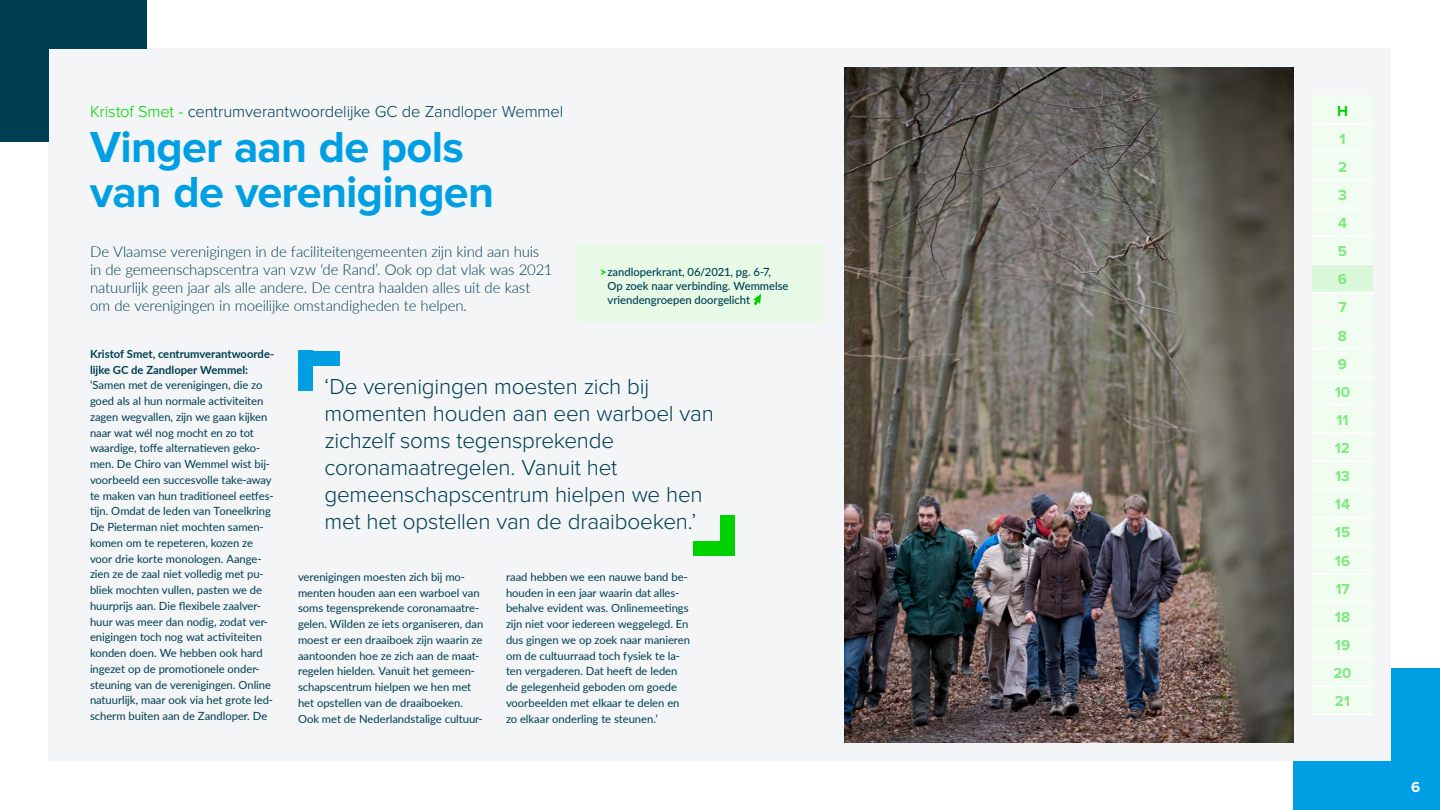
<style>
.page{position:relative;width:1440px;height:810px;background:#fff}
.page>*{position:absolute;margin:0;border:0;box-sizing:border-box;transform-origin:0 0}
.t1{font:700 45px/45px "Proxima Nova";letter-spacing:-.015em;color:#009fe3}
.t2{font:300 22.5px/27px "Proxima Nova";letter-spacing:-.01em;color:#003e52}
.t3{font:300 16.5px "Proxima Nova";letter-spacing:-.005em;color:#003e52}
.t4{font:300 15px/18px "Lato";letter-spacing:-.01em;color:#003e52}
.t5{font:700 15px "Proxima Nova";letter-spacing:-.005em;color:#80e880}
.t6{font:700 15px "Proxima Nova";color:#fff}
.t7{font:700 15px "Proxima Nova";color:#00d100}
.t8{font:11.25px/15.8px "Lato";letter-spacing:-.005em;color:#003e52}
.t9{font:500 11.25px/14.2px "Lato";color:#003e52}
.t10{font:700 11.25px/15.8px "Lato";color:#003e52}
.s1{color:#00d100}
.s2{font-weight:900;color:#00d100}
</style>
<div class="page">
<div style="left:49px;top:49px;width:1342px;height:712px;background:#f3f5f6"></div>
<div style="left:0;top:0;width:49px;height:142px;background:#003e52"></div>
<div style="left:1391px;top:668px;width:49px;height:142px;background:#009fe3"></div>
<div style="left:0;top:0;width:147px;height:49px;background:#003e52"></div>
<div style="left:1293px;top:761px;width:147px;height:49px;background:#009fe3"></div>
<img style="left:844px;top:68px;width:450px;height:674px">
<div style="left:298px;top:351px;width:15px;height:40px;background:#009fe3"></div>
<div style="left:298px;top:351px;width:42px;height:15px;background:#009fe3"></div>
<div style="left:720px;top:515px;width:15px;height:41px;background:#00d100"></div>
<div style="left:693px;top:541px;width:42px;height:15px;background:#00d100"></div>
<div style="left:1312px;top:686px;width:61px;height:28px;background:#f2fdf2"></div>
<div style="left:1312px;top:658px;width:61px;height:28px;background:#f2fdf2"></div>
<div style="left:1312px;top:630px;width:61px;height:28px;background:#f2fdf2"></div>
<div style="left:1312px;top:602px;width:61px;height:28px;background:#f2fdf2"></div>
<div style="left:1312px;top:574px;width:61px;height:28px;background:#f2fdf2"></div>
<div style="left:1312px;top:546px;width:61px;height:28px;background:#f2fdf2"></div>
<div style="left:1312px;top:518px;width:61px;height:28px;background:#f2fdf2"></div>
<div style="left:1312px;top:489px;width:61px;height:29px;background:#f2fdf2"></div>
<div style="left:1312px;top:461px;width:61px;height:28px;background:#f2fdf2"></div>
<div style="left:1312px;top:433px;width:61px;height:28px;background:#f2fdf2"></div>
<div style="left:1312px;top:405px;width:61px;height:28px;background:#f2fdf2"></div>
<div style="left:1312px;top:377px;width:61px;height:28px;background:#f2fdf2"></div>
<div style="left:1312px;top:349px;width:61px;height:28px;background:#f2fdf2"></div>
<div style="left:1312px;top:321px;width:61px;height:28px;background:#f2fdf2"></div>
<div style="left:1312px;top:292px;width:61px;height:29px;background:#f2fdf2"></div>
<div style="left:1312px;top:264px;width:61px;height:28px;background:#d9f8d9"></div>
<div style="left:1312px;top:236px;width:61px;height:28px;background:#f2fdf2"></div>
<div style="left:1312px;top:208px;width:61px;height:28px;background:#f2fdf2"></div>
<div style="left:1312px;top:180px;width:61px;height:28px;background:#f2fdf2"></div>
<div style="left:1312px;top:152px;width:61px;height:28px;background:#f2fdf2"></div>
<div style="left:1312px;top:124px;width:61px;height:28px;background:#f2fdf2"></div>
<div style="left:1312px;top:96px;width:61px;height:28px;background:#f2fdf2"></div>
<hr style="left:1312px;top:123px;width:61px;height:1px;background:#fff">
<hr style="left:1312px;top:151px;width:61px;height:2px;background:#fff">
<hr style="left:1312px;top:179px;width:61px;height:2px;background:#fff">
<hr style="left:1312px;top:207px;width:61px;height:2px;background:#fff">
<hr style="left:1312px;top:236px;width:61px;height:1px;background:#fff">
<hr style="left:1312px;top:264px;width:61px;height:1px;background:#fff">
<hr style="left:1312px;top:292px;width:61px;height:1px;background:#fff">
<hr style="left:1312px;top:320px;width:61px;height:1px;background:#fff">
<hr style="left:1312px;top:348px;width:61px;height:2px;background:#fff">
<hr style="left:1312px;top:376px;width:61px;height:2px;background:#fff">
<hr style="left:1312px;top:404px;width:61px;height:2px;background:#fff">
<hr style="left:1312px;top:432px;width:61px;height:2px;background:#fff">
<hr style="left:1312px;top:460px;width:61px;height:2px;background:#fff">
<hr style="left:1312px;top:489px;width:61px;height:1px;background:#fff">
<hr style="left:1312px;top:517px;width:61px;height:1px;background:#fff">
<hr style="left:1312px;top:545px;width:61px;height:1px;background:#fff">
<hr style="left:1312px;top:573px;width:61px;height:1px;background:#fff">
<hr style="left:1312px;top:601px;width:61px;height:2px;background:#fff">
<hr style="left:1312px;top:629px;width:61px;height:2px;background:#fff">
<hr style="left:1312px;top:657px;width:61px;height:2px;background:#fff">
<hr style="left:1312px;top:686px;width:61px;height:1px;background:#fff">
<hr style="left:1312px;top:714px;width:61px;height:1px;background:#fff">
<div style="left:578px;top:244px;width:246px;height:77px;background:#e6fae6"></div>
<svg style="left:753px;top:294px;width:8px;height:11px"></svg>
<h3 class="t3" style="left:90px;top:102px;width:475px"><span class="s1">Kristof Smet -</span> centrumverantwoordelijke GC de Zandloper Wemmel</h3>
<h1 class="t1" style="left:90px;top:125px;width:406px">Vinger aan de pols van de verenigingen</h1>
<p class="t4" style="left:90px;top:242px;width:464px">De Vlaamse verenigingen in de faciliteitengemeenten zijn kind aan huis in de gemeenschapscentra van vzw ‘de Rand’. Ook op dat vlak was 2021 natuurlijk geen jaar als alle andere. De centra haalden alles uit de kast om de verenigingen in moeilijke omstandigheden te helpen.</p>
<p class="t9" style="left:608px;top:264px;width:183px;text-indent:-8px"><span class="s2">&gt;</span> zandloperkrant, 06/2021, pg. 6-7,<br>Op zoek naar verbinding. Wemmelse vriendengroepen doorgelicht</p>
<p class="t10" style="left:90px;top:345px;width:186px">Kristof Smet, centrumverantwoorde&shy;lijke GC de Zandloper Wemmel:</p>
<p class="t8" style="left:90px;top:377px;width:185px">‘Samen met de verenigingen, die zo goed als al hun normale activiteiten zagen wegvallen, zijn we gaan kijken naar wat wél nog mocht en zo tot waardige, toffe alternatieven geko&shy;men. De Chiro van Wemmel wist bij&shy;voorbeeld een succesvolle take-away te maken van hun traditioneel eetfes&shy;tijn. Omdat de leden van Toneelkring De Pieterman niet mochten samen&shy;komen om te repeteren, kozen ze voor drie korte monologen. Aange&shy;zien ze de zaal niet volledig met pu&shy;bliek mochten vullen, pasten we de huurprijs aan. Die flexibele zaalver&shy;huur was meer dan nodig, zodat ver&shy;enigingen toch nog wat activiteiten konden doen. We hebben ook hard ingezet op de promotionele onder&shy;steuning van de verenigingen. Online natuurlijk, maar ook via het grote led&shy;scherm buiten aan de Zandloper. De</p>
<h2 class="t2" style="left:324px;top:373px;width:391px">‘De verenigingen moesten zich bij momenten houden aan een warboel van zichzelf soms tegensprekende coronamaatregelen. Vanuit het gemeenschapscentrum hielpen we hen met het opstellen van de draaiboeken.’</h2>
<p class="t8" style="left:298px;top:568px;width:187px">verenigingen moesten zich bij mo&shy;menten houden aan een warboel van soms tegensprekende coronamaatre&shy;gelen. Wilden ze iets organiseren, dan moest er een draaiboek zijn waarin ze aantoonden hoe ze zich aan de maat&shy;regelen hielden. Vanuit het gemeen&shy;schapscentrum hielpen we hen met het opstellen van de draaiboeken.<br>Ook met de Nederlandstalige cultuur-</p>
<p class="t8" style="left:506px;top:568px;width:186px">raad hebben we een nauwe band be&shy;houden in een jaar waarin dat alles&shy;behalve evident was. Onlinemeetings zijn niet voor iedereen weggelegd. En dus gingen we op zoek naar manieren om de cultuurraad toch fysiek te la&shy;ten vergaderen. Dat heeft de leden de gelegenheid geboden om goede voorbeelden met elkaar te delen en zo elkaar onderling te steunen.’</p>
<h3 class="t7" style="left:1337px;top:102px;width:12px">H</h3>
<h3 class="t5" style="left:1339px;top:130px;width:8px">1</h3>
<h3 class="t5" style="left:1338px;top:158px;width:10px">2</h3>
<h3 class="t5" style="left:1338px;top:186px;width:10px">3</h3>
<h3 class="t5" style="left:1338px;top:214px;width:10px">4</h3>
<h3 class="t5" style="left:1338px;top:243px;width:11px">5</h3>
<h3 class="t5" style="left:1338px;top:271px;width:11px">6</h3>
<h3 class="t5" style="left:1338px;top:299px;width:10px">7</h3>
<h3 class="t5" style="left:1338px;top:327px;width:11px">8</h3>
<h3 class="t5" style="left:1338px;top:355px;width:11px">9</h3>
<h3 class="t5" style="left:1335px;top:383px;width:17px">10</h3>
<h3 class="t5" style="left:1336px;top:411px;width:14px">11</h3>
<h3 class="t5" style="left:1335px;top:439px;width:16px">12</h3>
<h3 class="t5" style="left:1335px;top:468px;width:16px">13</h3>
<h3 class="t5" style="left:1335px;top:496px;width:17px">14</h3>
<h3 class="t5" style="left:1335px;top:524px;width:17px">15</h3>
<h3 class="t5" style="left:1335px;top:552px;width:17px">16</h3>
<h3 class="t5" style="left:1335px;top:580px;width:16px">17</h3>
<h3 class="t5" style="left:1335px;top:608px;width:17px">18</h3>
<h3 class="t5" style="left:1335px;top:636px;width:17px">19</h3>
<h3 class="t5" style="left:1333px;top:664px;width:20px">20</h3>
<h3 class="t5" style="left:1335px;top:693px;width:17px">21</h3>
<h3 class="t6" style="left:1411px;top:778px;width:11px">6</h3>
</div>
